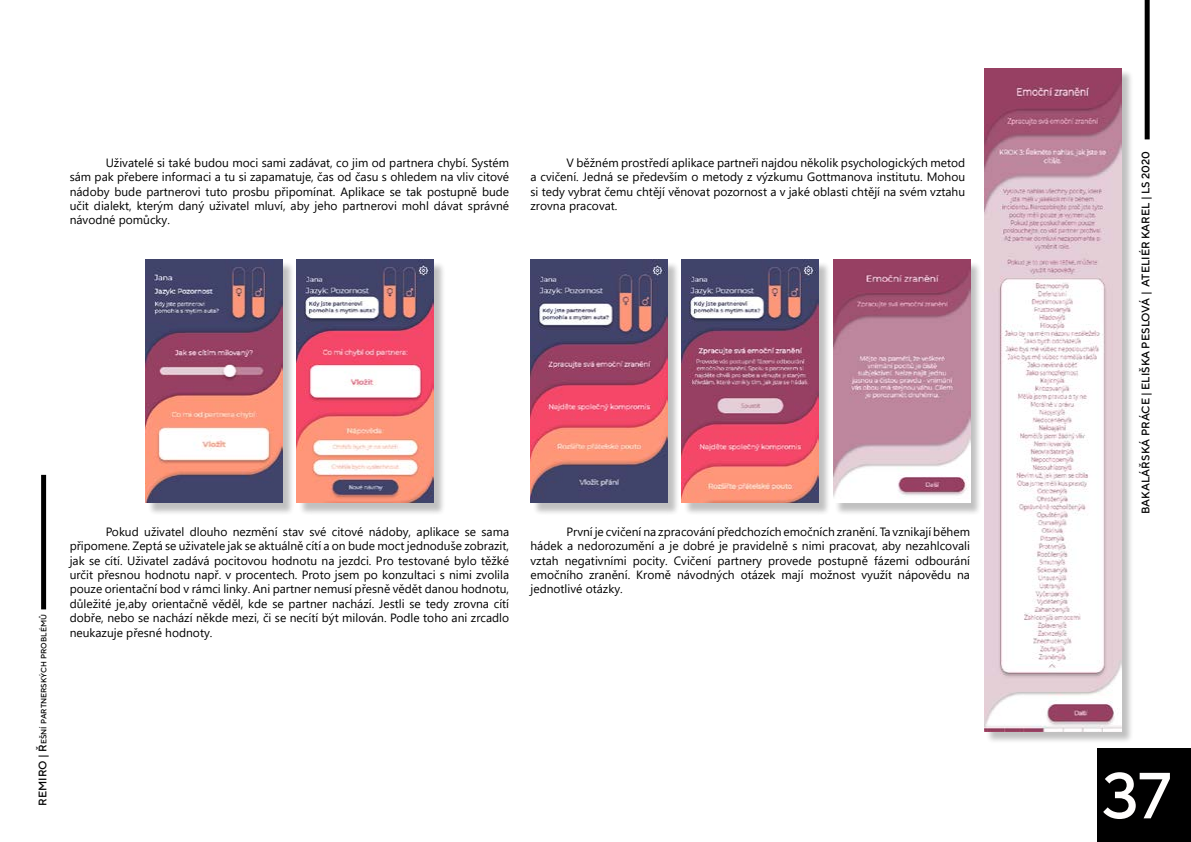
<style>
.page{position:relative;width:1191px;height:842px;background:#fff}
.page>*{position:absolute;margin:0;border:0;box-sizing:border-box;transform-origin:0 0}
.t1{font:500 65px "TT Norms";color:#fffefd}
.t2{font:12px/14.4px "Segoe UI";color:#000;text-align:justify}
.t3{font:500 11px "TT Norms";color:#000}
.t4{font:500 7.7px "TT Norms";color:#000}
.s1{font-size:11px}
</style>
<div class="page">
<div style="left:1144px;top:0;width:5px;height:139px;background:#000"></div>
<div style="left:41px;top:475px;width:5px;height:134px;background:#000"></div>
<div style="left:1097px;top:748px;width:94px;height:94px;background:#000"></div>
<div style="left:147px;top:261px;width:147px;height:254px;background:#000;opacity:.25"></div>
<img style="left:145px;top:259px;width:137px;height:244px">
<div style="left:298px;top:261px;width:147px;height:254px;background:#000;opacity:.25"></div>
<img style="left:296px;top:259px;width:137px;height:244px">
<div style="left:532px;top:261px;width:147px;height:254px;background:#000;opacity:.25"></div>
<img style="left:530px;top:259px;width:137px;height:244px">
<div style="left:683px;top:261px;width:147px;height:254px;background:#000;opacity:.25"></div>
<img style="left:682px;top:259px;width:136px;height:244px">
<div style="left:834px;top:261px;width:147px;height:254px;background:#000;opacity:.25"></div>
<img style="left:833px;top:259px;width:137px;height:244px">
<div style="left:986px;top:70px;width:147px;height:674px;background:#000;opacity:.25"></div>
<img style="left:984px;top:68px;width:137px;height:664px">
<p class="t2" style="left:70px;top:154px;width:441px;text-indent:36px">Uživatelé si také budou moci sami zadávat, co jim od partnera chybí. Systém sám pak přebere informaci a tu si zapamatuje, čas od času s ohledem na vliv citové nádoby bude partnerovi tuto prosbu připomínat. Aplikace se tak postupně bude učit dialekt, kterým daný uživatel mluví, aby jeho partnerovi mohl dávat správné návodné pomůcky.</p>
<p class="t2" style="left:530px;top:154px;width:436px;text-indent:36px">V běžném prostředí aplikace partneři najdou několik psychologických metod a cvičení. Jedná se především o metody z výzkumu Gottmanova institutu. Mohou si tedy vybrat čemu chtějí věnovat pozornost a v jaké oblasti chtějí na svém vztahu zrovna pracovat.</p>
<p class="t4" style="left:39px;top:806px;width:193px;rotate:-90deg"><span class="s1">REMIRO</span> <span class="s1">| Ř</span>ešní partnerských problémů</p>
<p class="t2" style="left:70px;top:523px;width:441px;text-indent:36px">Pokud uživatel dlouho nezmění stav své citové nádoby, aplikace se sama připomene. Zeptá se uživatele jak se aktuálně cítí a on bude moct jednoduše zobrazit, jak se cítí. Uživatel zadává pocitovou hodnotu na jezdci. Pro testované bylo těžké určit přesnou hodnotu např. v procentech. Proto jsem po konzultaci s nimi zvolila pouze orientační bod v rámci linky. Ani partner nemusí přesně vědět danou hodnotu, důležité je,aby orientačně věděl, kde se partner nachází. Jestli se tedy zrovna cítí dobře, nebo se nachází někde mezi, či se necítí být milován. Podle toho ani zrcadlo neukazuje přesné hodnoty.</p>
<p class="t2" style="left:530px;top:523px;width:441px;text-indent:36px">První je cvičení na zpracování předchozích emočních zranění. Ta vznikají během hádek a nedorozumění a je dobré je pravidelně s nimi pracovat, aby nezahlcovali vztah negativními pocity. Cvičení partnery provede postupně fázemi odbourání emočního zranění. Kromě návodných otázek mají možnost využít nápovědu na jednotlivé otázky.</p>
<p class="t3" style="left:1138px;top:514px;width:364px;rotate:-90deg">BAKALÁŘSKÁ PRÁCE | ELIŠKA PESLOVÁ | ATELIÉR KAREL | LS 2020</p>
<h1 class="t1" style="left:1102px;top:755px;width:71px">37</h1>
</div>
